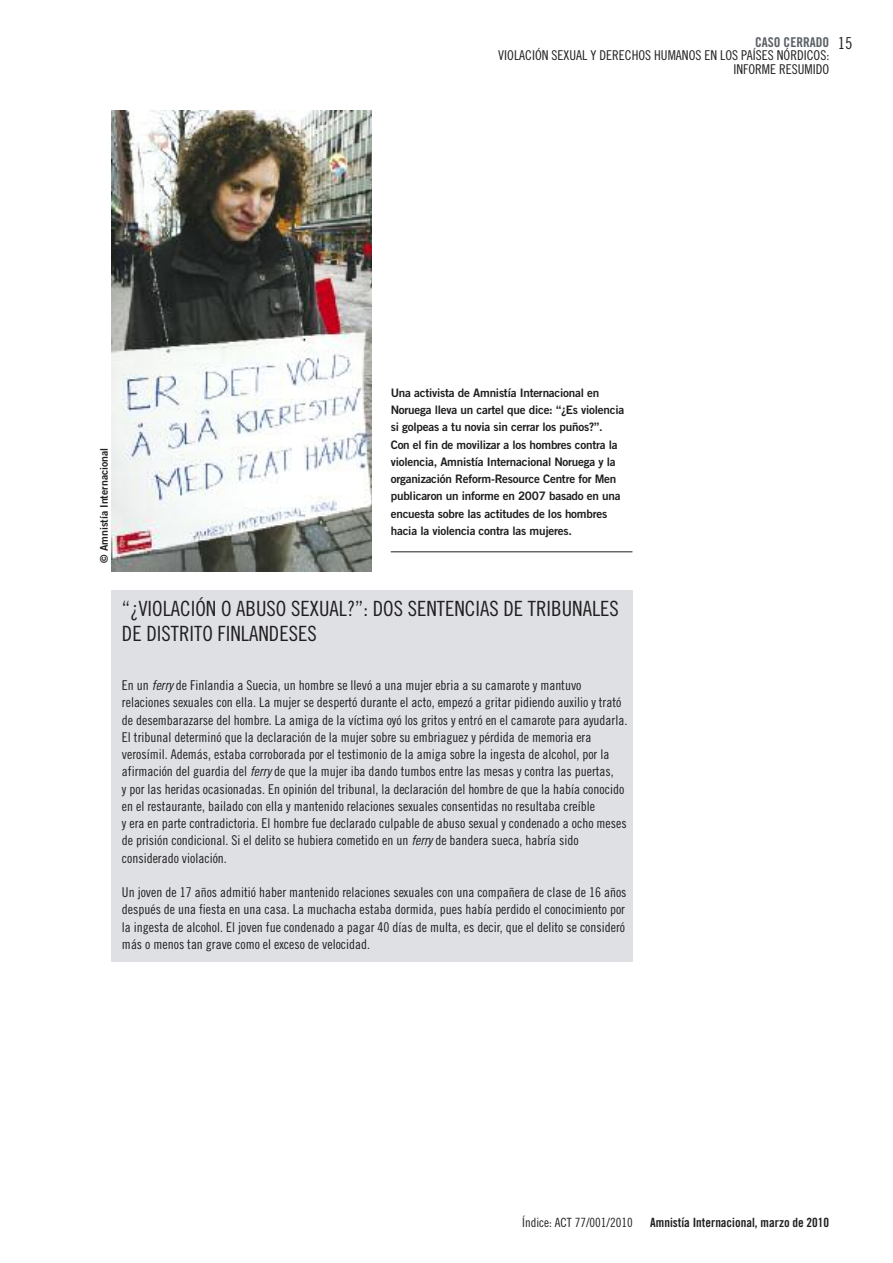
<style>
.page{position:relative;width:893px;height:1263px;background:#fff}
.page>*{position:absolute;margin:0;border:0;box-sizing:border-box;transform-origin:0 0}
.t1{font:21px/25.5px "Amnesty Trade Gothic Cn 18";color:#201e21}
.t2{font:16.5px "Amnesty Trade Gothic Cn 18";color:#201e21}
.t3{font:13.5px/17.2px "Amnesty Trade Gothic Cn 18";color:#201e21;text-align:right}
.t4{font:13.5px "Amnesty Trade Gothic Bd Cn 20";color:#5a6065}
.t5{font:12.75px "Amnesty Trade Gothic Bd Cn 20";color:#201e21}
.t6{font:12.75px "Amnesty Trade Gothic Cn 18";color:#201e21}
.t7{font:11.7px/17.2px "Amnesty Trade Gothic Bd 2";letter-spacing:-.02em;color:#201e21}
.t8{font:10.5px "Amnesty Trade Gothic Bd 2";color:#201e21}
.s1{font-family:"Amnesty Trade Gothic Cn 18 Obl"}
</style>
<div class="page">
<div style="left:111px;top:590px;width:521px;height:372px;background:#dee0e3"></div>
<img style="left:111px;top:111px;width:261px;height:460px">
<hr style="left:391px;top:552px;width:241px;height:1px;background:#201e21">
<p class="t4" style="left:755px;top:34px;width:76px">CASO CERRADO</p>
<p class="t3" style="left:498px;top:49px;width:333px;line-height:13.5px">VIOLACIÓN SEXUAL Y DERECHOS HUMANOS EN LOS PAÍSES NÓRDICOS:<br>INFORME RESUMIDO</p>
<p class="t2" style="left:838px;top:33px;width:16px">15</p>
<p class="t8" style="left:98px;top:563px;width:117px;rotate:-90deg">© Amnistía Internacional</p>
<p class="t7" style="left:391px;top:384px;width:235px">Una activista de Amnistía Internacional en Noruega lleva un cartel que dice: “¿Es violencia si golpeas a tu novia sin cerrar los puños?”.<br>Con el fin de movilizar a los hombres contra la violencia, Amnistía Internacional Noruega y la organización Reform-Resource Centre for Men publicaron un informe en 2007 basado en una encuesta sobre las actitudes de los hombres hacia la violencia contra las mujeres.</p>
<h1 class="t1" style="left:122px;top:595px;width:498px">“¿VIOLACIÓN O ABUSO SEXUAL?”: DOS SENTENCIAS DE TRIBUNALES<br>DE DISTRITO FINLANDESES</h1>
<p class="t3" style="left:122px;top:676px;width:507px;text-align:left">En un <span class="s1">ferry</span> de Finlandia a Suecia, un hombre se llevó a una mujer ebria a su camarote y mantuvo relaciones sexuales con ella. La mujer se despertó durante el acto, empezó a gritar pidiendo auxilio y trató de desembarazarse del hombre. La amiga de la víctima oyó los gritos y entró en el camarote para ayudarla.<br>El tribunal determinó que la declaración de la mujer sobre su embriaguez y pérdida de memoria era verosímil. Además, estaba corroborada por el testimonio de la amiga sobre la ingesta de alcohol, por la afirmación del guardia del <span class="s1">ferry</span> de que la mujer iba dando tumbos entre las mesas y contra las puertas,<br>y por las heridas ocasionadas. En opinión del tribunal, la declaración del hombre de que la había conocido en el restaurante, bailado con ella y mantenido relaciones sexuales consentidas no resultaba creíble<br>y era en parte contradictoria. El hombre fue declarado culpable de abuso sexual y condenado a ocho meses de prisión condicional. Si el delito se hubiera cometido en un <span class="s1">ferry</span> de bandera sueca, habría sido considerado violación.</p>
<p class="t3" style="left:122px;top:883px;width:506px;text-align:justify">Un joven de 17 años admitió haber mantenido relaciones sexuales con una compañera de clase de 16 años después de una fiesta en una casa. La muchacha estaba dormida, pues había perdido el conocimiento por la ingesta de alcohol. El joven fue condenado a pagar 40 días de multa, es decir, que el delito se consideró más o menos tan grave como el exceso de velocidad.</p>
<p class="t6" style="left:522px;top:1215px;width:112px">Índice: ACT 77/001/2010</p>
<p class="t5" style="left:650px;top:1215px;width:181px">Amnistía Internacional, marzo de 2010</p>
</div>
